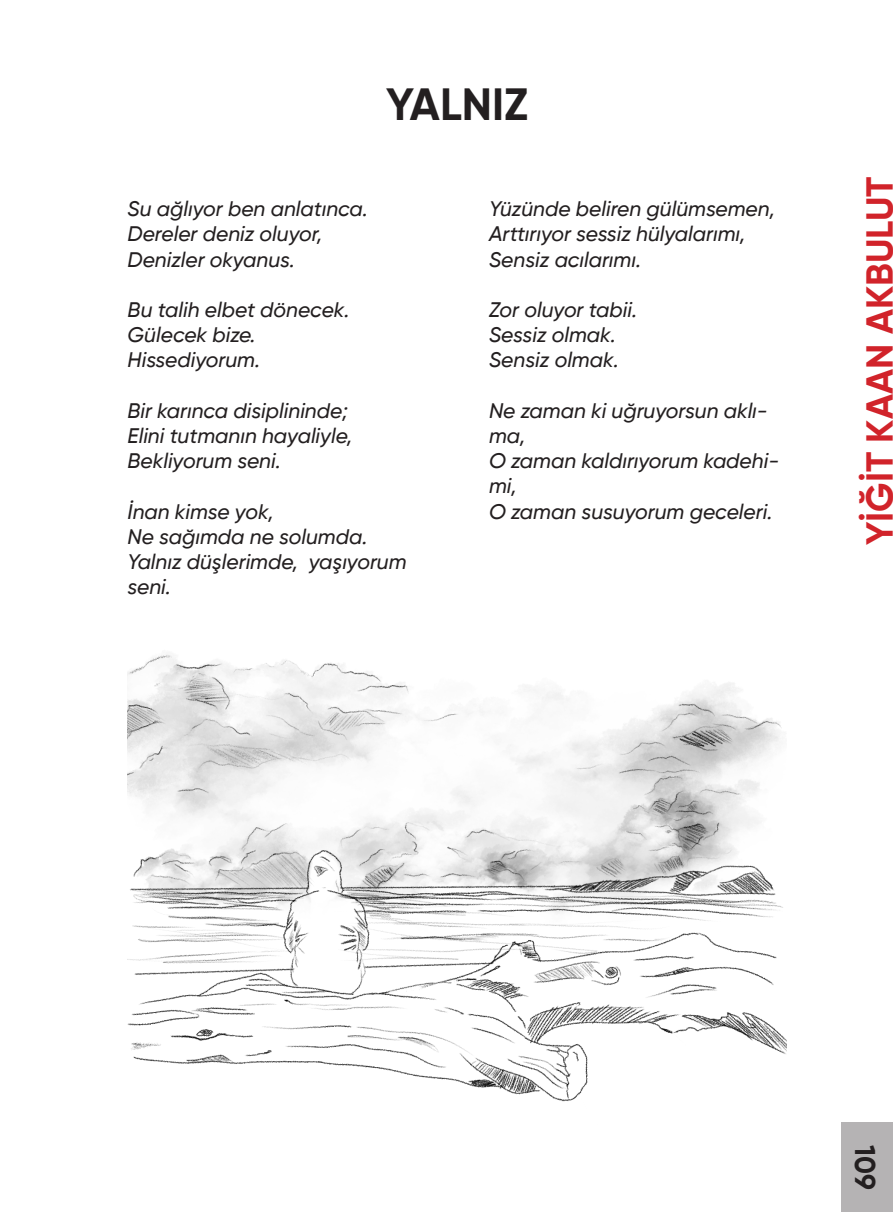
<style>
.page{position:relative;width:893px;height:1212px;background:#fff}
.page>*{position:absolute;margin:0;border:0;box-sizing:border-box;transform-origin:0 0}
.t1{font:700 45px "Gilroy";color:#231f20}
.t2{font:700 37.5px "Gilroy";color:#d1232a}
.t3{font:700 28.5px "Gilroy";color:#231f20}
.t4{font:italic 500 21px/25.2px "Gilroy";color:#231f20}
</style>
<div class="page">
<div style="left:841px;top:1123px;width:52px;height:89px;background:#b5b3b4"></div>
<img style="left:128px;top:654px;width:659px;height:448px">
<p class="t1" style="left:386px;top:76px;width:144px">YALNIZ</p>
<p class="t4" style="left:128px;top:196px;width:242px">Su ağlıyor ben anlatınca.</p>
<p class="t4" style="left:128px;top:221px;width:196px">Dereler deniz oluyor,</p>
<p class="t4" style="left:128px;top:246px;width:169px">Denizler okyanus.</p>
<p class="t4" style="left:128px;top:297px;width:223px">Bu talih elbet dönecek.</p>
<p class="t4" style="left:128px;top:322px;width:130px">Gülecek bize.</p>
<p class="t4" style="left:128px;top:347px;width:134px">Hissediyorum.</p>
<p class="t4" style="left:128px;top:398px;width:222px">Bir karınca disiplininde;</p>
<p class="t4" style="left:128px;top:423px;width:226px">Elini tutmanın hayaliyle,</p>
<p class="t4" style="left:128px;top:448px;width:155px">Bekliyorum seni.</p>
<p class="t4" style="left:128px;top:498px;width:148px">İnan kimse yok,</p>
<p class="t4" style="left:128px;top:524px;width:241px">Ne sağımda ne solumda.</p>
<p class="t4" style="left:128px;top:549px;width:281px">Yalnız düşlerimde, yaşıyorum seni.</p>
<p class="t4" style="left:489px;top:196px;width:288px">Yüzünde beliren gülümsemen,</p>
<p class="t4" style="left:489px;top:221px;width:258px">Arttırıyor sessiz hülyalarımı,</p>
<p class="t4" style="left:489px;top:246px;width:154px">Sensiz acılarımı.</p>
<p class="t4" style="left:489px;top:297px;width:150px">Zor oluyor tabii.</p>
<p class="t4" style="left:489px;top:322px;width:128px">Sessiz olmak.</p>
<p class="t4" style="left:489px;top:347px;width:131px">Sensiz olmak.</p>
<p class="t4" style="left:489px;top:398px;width:280px">Ne zaman ki uğruyorsun aklı&shy;ma,</p>
<p class="t4" style="left:489px;top:448px;width:292px">O zaman kaldırıyorum kadehi&shy;mi,</p>
<p class="t4" style="left:489px;top:498px;width:285px">O zaman susuyorum geceleri.</p>
<p class="t2" style="left:856px;top:545px;width:370px;rotate:-90deg">YİĞİT KAAN AKBULUT</p>
<h3 class="t3" style="left:883px;top:1144px;width:46px;rotate:90deg">109</h3>
</div>
